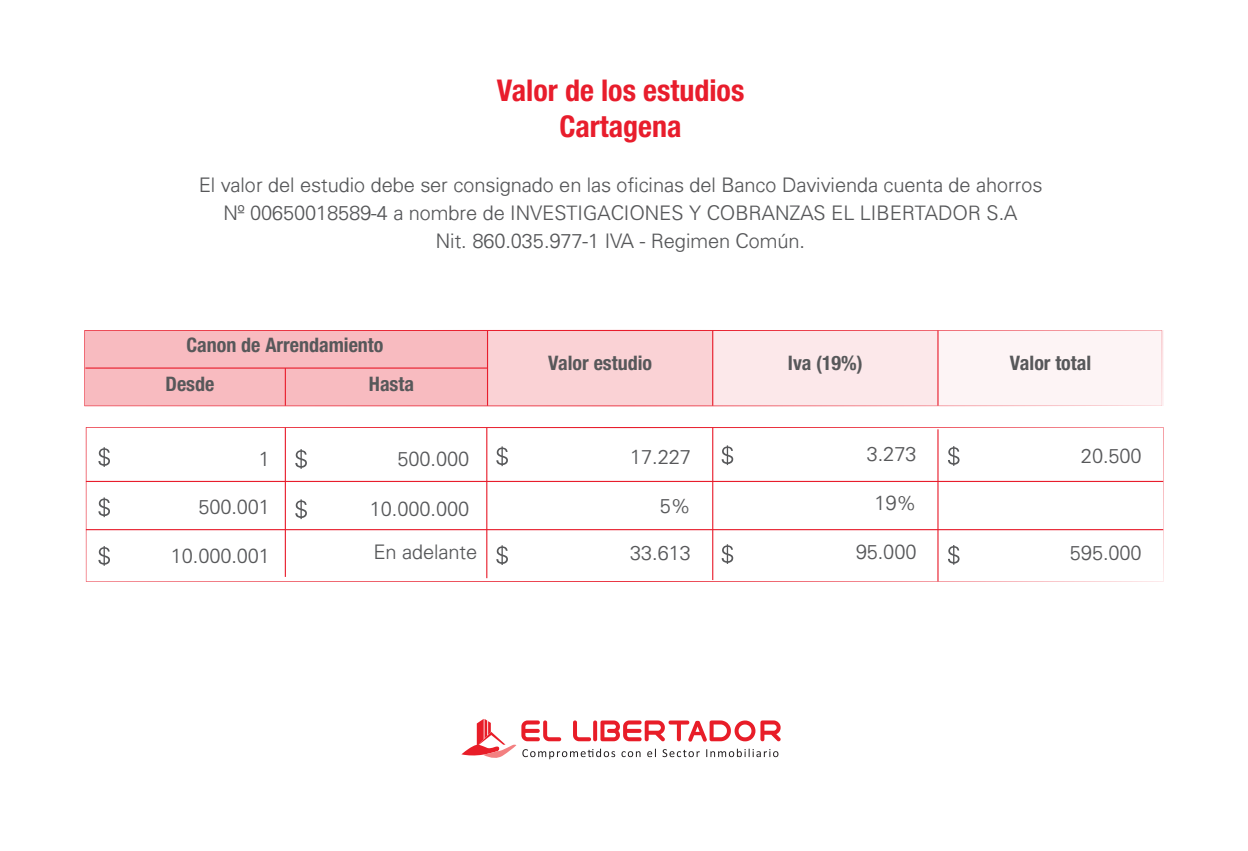
<style>
.page{position:relative;width:1248px;height:851px;background:#fff}
.page>*{position:absolute;margin:0;border:0;box-sizing:border-box;transform-origin:0 0}
.t1{font:700 condensed 30px/36px "Helvetica Neue LT Std";color:#e81d2c;text-align:center}
.t2{font:300 20px/28px "Univers";color:#57585a;text-align:center}
.t3{font:700 condensed 20px "Helvetica Neue LT Std";color:#57585a}
</style>
<div class="page">
<svg style="left:461px;top:719px;width:319px;height:40px"></svg>
<svg style="left:84px;top:330px;width:1077px;height:76px"></svg>
<svg style="left:86px;top:427px;width:1077px;height:154px"></svg>
<h1 class="t1" style="left:496px;top:72px;width:249px">Valor de los estudios<br>Cartagena</h1>
<p class="t2" style="left:199px;top:170px;width:845px">El valor del estudio debe ser consignado en las oficinas del Banco Davivienda cuenta de ahorros<br>Nº 00650018589-4 a nombre de INVESTIGACIONES Y COBRANZAS EL LIBERTADOR S.A<br>Nit. 860.035.977-1 IVA - Regimen Común.</p>
<p class="t3" style="left:186px;top:333px;width:198px">Canon de Arrendamiento</p>
<p class="t3" style="left:165px;top:372px;width:50px">Desde</p>
<p class="t3" style="left:369px;top:372px;width:47px">Hasta</p>
<p class="t2" style="left:259px;top:444px;width:13px">1</p>
<p class="t2" style="left:198px;top:492px;width:73px">500.001</p>
<p class="t2" style="left:171px;top:541px;width:101px">10.000.001</p>
<p class="t2" style="left:397px;top:444px;width:73px">500.000</p>
<p class="t2" style="left:370px;top:487px;width:109px;line-height:42.8px;text-align:left">10.000.000<br>En adelante</p>
<p class="t3" style="left:548px;top:351px;width:105px">Valor estudio</p>
<p class="t3" style="left:787px;top:351px;width:76px">Iva (19%)</p>
<p class="t3" style="left:1009px;top:351px;width:83px">Valor total</p>
<p class="t2" style="left:630px;top:443px;width:62px">17.227</p>
<p class="t2" style="left:659px;top:491px;width:33px">5%</p>
<p class="t2" style="left:630px;top:538px;width:62px">33.613</p>
<p class="t2" style="left:866px;top:440px;width:51px">3.273</p>
<p class="t2" style="left:874px;top:488px;width:44px">19%</p>
<p class="t2" style="left:855px;top:537px;width:62px">95.000</p>
<p class="t2" style="left:1080px;top:441px;width:62px">20.500</p>
<p class="t2" style="left:1069px;top:538px;width:73px">595.000</p>
</div>
